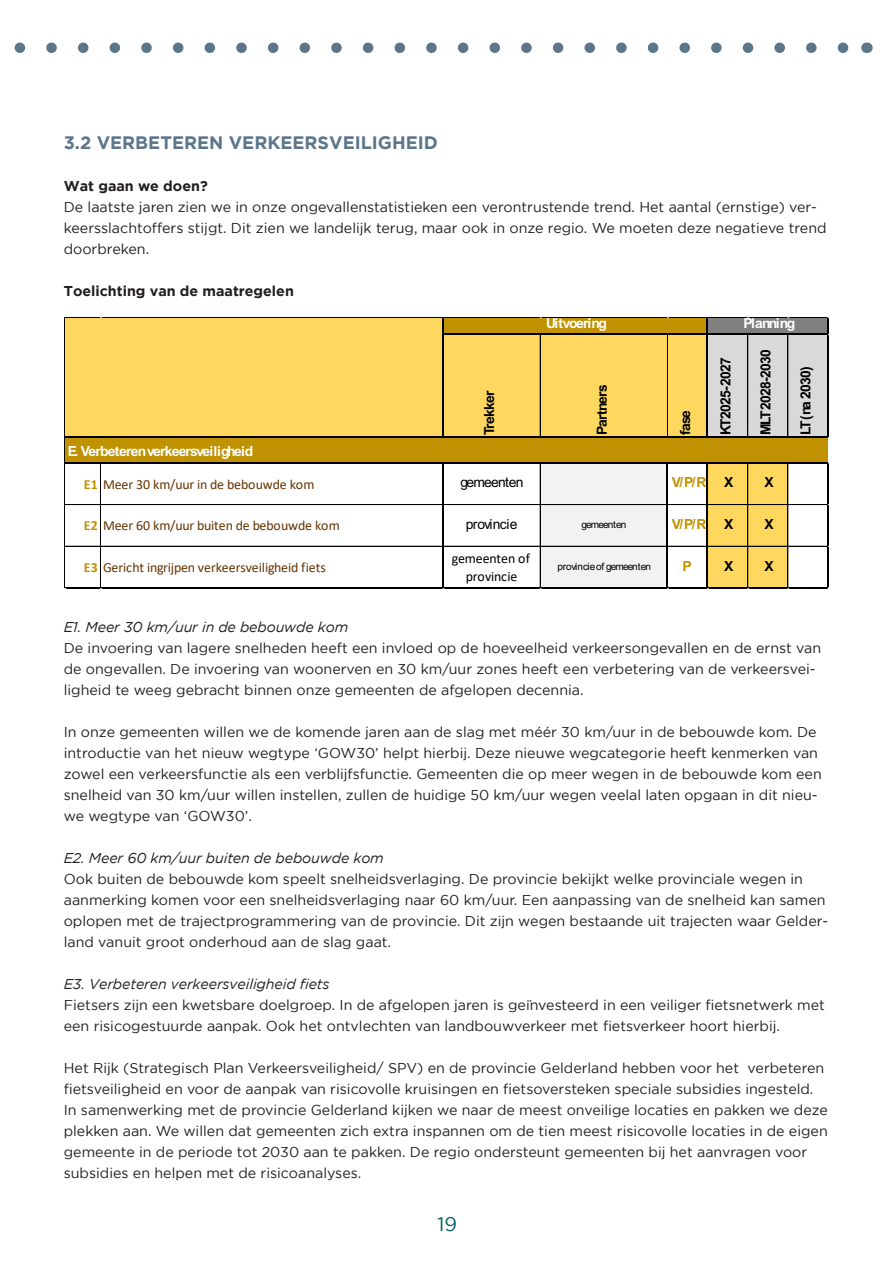
<style>
.page{position:relative;width:893px;height:1263px;background:#fff}
.page>*{position:absolute;margin:0;border:0;box-sizing:border-box;transform-origin:0 0}
.t1{font:19.5px "Gotham";color:#005f63}
.H2_Tussenkop{font:700 18px "Gotham";color:#5b758b}
.H5_Platte_tekst{font:14.25px/21px "Gotham";color:#231f20}
.H6_Tussenkop_3{font:italic 14.25px "Gotham";letter-spacing:-.01em;color:#231f20}
.H5_Platte_tekst-2{font:italic 14.25px "Gotham";letter-spacing:-.01em;color:#231f20}
.H5_Platte_tekst-3{font:700 14.25px "Gotham";color:#231f20}
.H3_Tussenkop_2{font:700 14.25px "Gotham";color:#231f20}
.t2{font:13.95px "Calibri";letter-spacing:-.01em;color:#630}
.t3{font:700 13.95px "Arial";letter-spacing:-.055em;color:#000}
.t4{font:700 13.95px "Arial";letter-spacing:-.055em;color:#fff}
.t5{font:13.95px/18.5px "Calibri";letter-spacing:-.005em;color:#000;text-align:center}
.t6{font:700 13.95px "Arial";color:#c09201}
.t7{font:13.95px "Arial";letter-spacing:-.055em;color:#000}
.t8{font:13.95px "Arial";letter-spacing:-.03em;color:#000}
.t9{font:700 13.95px "Arial";letter-spacing:-.11em;color:#fff}
.t10{font:10.05px "Arial";letter-spacing:-.025em;color:#000}
.t11{font:10.05px "Arial";letter-spacing:-.095em;color:#000}
.s1{font-weight:700;color:#c09201}
</style>
<div class="page">
<svg style="left:14px;top:43px;width:835px;height:10px"></svg>
<div style="left:65px;top:318px;width:378px;height:17px;background:#fed85e"></div>
<div style="left:443px;top:318px;width:265px;height:17px;background:#c09201"></div>
<div style="left:707px;top:318px;width:121px;height:17px;background:#808080"></div>
<div style="left:65px;top:334px;width:643px;height:104px;background:#fed85e"></div>
<div style="left:707px;top:334px;width:121px;height:104px;background:#d9d9d9"></div>
<div style="left:65px;top:437px;width:763px;height:26px;background:#c09201"></div>
<div style="left:540px;top:462px;width:128px;height:43px;background:#f2f2f2"></div>
<div style="left:707px;top:462px;width:81px;height:43px;background:#fed85e"></div>
<div style="left:540px;top:504px;width:128px;height:43px;background:#f2f2f2"></div>
<div style="left:707px;top:504px;width:81px;height:43px;background:#fed85e"></div>
<div style="left:540px;top:546px;width:128px;height:42px;background:#f2f2f2"></div>
<div style="left:707px;top:546px;width:81px;height:42px;background:#fed85e"></div>
<hr style="left:65px;top:317px;width:763px;height:1px;background:#000">
<hr style="left:443px;top:334px;width:385px;height:1px;background:#000">
<hr style="left:65px;top:436px;width:763px;height:2px;background:#000">
<hr style="left:827px;top:318px;width:1px;height:120px;background:#000">
<hr style="left:442px;top:318px;width:1px;height:120px;background:#000">
<hr style="left:540px;top:335px;width:1px;height:101px;background:#000">
<hr style="left:667px;top:335px;width:1px;height:101px;background:#000">
<hr style="left:706px;top:318px;width:2px;height:120px;background:#000">
<hr style="left:747px;top:335px;width:1px;height:101px;background:#000">
<hr style="left:787px;top:335px;width:1px;height:101px;background:#000">
<hr style="left:65px;top:462px;width:763px;height:1px;background:#000">
<hr style="left:65px;top:504px;width:377px;height:1px;background:#000">
<hr style="left:443px;top:504px;width:223px;height:1px;background:#000">
<hr style="left:668px;top:504px;width:38px;height:1px;background:#000">
<hr style="left:708px;top:504px;width:119px;height:1px;background:#000">
<hr style="left:65px;top:546px;width:377px;height:1px;background:#000">
<hr style="left:443px;top:546px;width:223px;height:1px;background:#000">
<hr style="left:668px;top:546px;width:38px;height:1px;background:#000">
<hr style="left:708px;top:546px;width:119px;height:1px;background:#000">
<hr style="left:65px;top:317px;width:1px;height:271px;background:#000">
<hr style="left:100px;top:463px;width:1px;height:124px;background:#000">
<hr style="left:442px;top:463px;width:1px;height:125px;background:#000">
<hr style="left:540px;top:463px;width:1px;height:124px;background:#000">
<hr style="left:666px;top:463px;width:2px;height:125px;background:#000">
<hr style="left:706px;top:463px;width:2px;height:125px;background:#000">
<hr style="left:747px;top:463px;width:1px;height:124px;background:#000">
<hr style="left:787px;top:463px;width:1px;height:124px;background:#000">
<hr style="left:65px;top:587px;width:763px;height:1px;background:#000">
<hr style="left:827px;top:463px;width:1px;height:125px;background:#000">
<p class="H2_Tussenkop" style="left:64px;top:132px;width:376px">3.2 VERBETEREN VERKEERSVEILIGHEID</p>
<p class="H3_Tussenkop_2" style="left:64px;top:177px;width:145px">Wat gaan we doen?</p>
<p class="H5_Platte_tekst" style="left:64px;top:196px;width:764px">De laatste jaren zien we in onze ongevallenstatistieken een verontrustende trend. Het aantal (ernstige) ver&shy;keersslachtoffers stijgt. Dit zien we landelijk terug, maar ook in onze regio. We moeten deze negatieve trend doorbreken.</p>
<p class="H5_Platte_tekst-3" style="left:64px;top:282px;width:232px">Toelichting van de maatregelen</p>
<p class="t4" style="left:546px;top:313px;width:62px">Uitvoering</p>
<p class="t9" style="left:743px;top:313px;width:53px">Planning</p>
<p class="t4" style="left:68px;top:442px;width:187px">E. Verbeteren verkeersveiligheid</p>
<p class="t3" style="left:480px;top:435px;width:46px;rotate:-90deg">Trekker</p>
<p class="t3" style="left:592px;top:435px;width:52px;rotate:-90deg">Partners</p>
<p class="t3" style="left:675px;top:435px;width:26px;rotate:-90deg">fase</p>
<p class="t3" style="left:716px;top:435px;width:79px;rotate:-90deg">KT 2025-2027</p>
<p class="t3" style="left:756px;top:435px;width:87px;rotate:-90deg">MLT 2028-2030</p>
<p class="t2" style="left:84px;top:474px;width:232px"><span class="s1">E1</span> Meer 30 km/uur in de bebouwde kom</p>
<p class="t7" style="left:460px;top:473px;width:65px">gemeenten</p>
<p class="t6" style="left:672px;top:472px;width:36px">V/P/R</p>
<p class="t3" style="left:724px;top:472px;width:11px">X</p>
<p class="t3" style="left:764px;top:472px;width:11px">X</p>
<p class="t2" style="left:84px;top:516px;width:258px"><span class="s1">E2</span> Meer 60 km/uur buiten de bebouwde kom</p>
<p class="t8" style="left:466px;top:514px;width:53px">provincie</p>
<p class="t11" style="left:581px;top:518px;width:46px">gemeenten</p>
<p class="t6" style="left:672px;top:514px;width:36px">V/P/R</p>
<p class="t3" style="left:724px;top:514px;width:11px">X</p>
<p class="t3" style="left:764px;top:514px;width:11px">X</p>
<p class="t2" style="left:84px;top:558px;width:244px"><span class="s1">E3</span> Gericht ingrijpen verkeersveiligheid fiets</p>
<p class="t5" style="left:452px;top:549px;width:80px">gemeenten of provincie</p>
<p class="t10" style="left:558px;top:559px;width:95px">provincie of gemeenten</p>
<p class="t6" style="left:683px;top:556px;width:11px">P</p>
<p class="t3" style="left:724px;top:556px;width:11px">X</p>
<p class="t3" style="left:764px;top:556px;width:11px">X</p>
<p class="t3" style="left:796px;top:435px;width:69px;rotate:-90deg">LT (na 2030)</p>
<p class="H5_Platte_tekst-2" style="left:64px;top:619px;width:286px">E1. Meer 30 km/uur in de bebouwde kom</p>
<p class="H5_Platte_tekst" style="left:64px;top:637px;width:759px">De invoering van lagere snelheden heeft een invloed op de hoeveelheid verkeersongevallen en de ernst van de ongevallen. De invoering van woonerven en 30 km/uur zones heeft een verbetering van de verkeersvei&shy;ligheid te weeg gebracht binnen onze gemeenten de afgelopen decennia.</p>
<p class="H5_Platte_tekst" style="left:64px;top:721px;width:759px">In onze gemeenten willen we de komende jaren aan de slag met méér 30 km/uur in de bebouwde kom. De introductie van het nieuw wegtype ‘GOW30’ helpt hierbij. Deze nieuwe wegcategorie heeft kenmerken van zowel een verkeersfunctie als een verblijfsfunctie. Gemeenten die op meer wegen in de bebouwde kom een snelheid van 30 km/uur willen instellen, zullen de huidige 50 km/uur wegen veelal laten opgaan in dit nieu&shy;we wegtype van ‘GOW30’.</p>
<p class="H6_Tussenkop_3" style="left:64px;top:850px;width:322px">E2. Meer 60 km/uur buiten de bebouwde kom</p>
<p class="H5_Platte_tekst" style="left:64px;top:868px;width:766px">Ook buiten de bebouwde kom speelt snelheidsverlaging. De provincie bekijkt welke provinciale wegen in aanmerking komen voor een snelheidsverlaging naar 60 km/uur. Een aanpassing van de snelheid kan samen oplopen met de trajectprogrammering van de provincie. Dit zijn wegen bestaande uit trajecten waar Gelder&shy;land vanuit groot onderhoud aan de slag gaat.</p>
<p class="H6_Tussenkop_3" style="left:64px;top:976px;width:267px">E3. Verbeteren verkeersveiligheid fiets</p>
<p class="H5_Platte_tekst" style="left:64px;top:994px;width:763px">Fietsers zijn een kwetsbare doelgroep. In de afgelopen jaren is geïnvesteerd in een veiliger fietsnetwerk met een risicogestuurde aanpak. Ook het ontvlechten van landbouwverkeer met fietsverkeer hoort hierbij.</p>
<p class="H5_Platte_tekst" style="left:64px;top:1057px;width:765px">Het Rijk (Strategisch Plan Verkeersveiligheid/ SPV) en de provincie Gelderland hebben voor het verbeteren fietsveiligheid en voor de aanpak van risicovolle kruisingen en fietsoversteken speciale subsidies ingesteld.<br>In samenwerking met de provincie Gelderland kijken we naar de meest onveilige locaties en pakken we deze plekken aan. We willen dat gemeenten zich extra inspannen om de tien meest risicovolle locaties in de eigen gemeente in de periode tot 2030 aan te pakken. De regio ondersteunt gemeenten bij het aanvragen voor subsidies en helpen met de risicoanalyses.</p>
<h1 class="t1" style="left:438px;top:1213px;width:21px">19</h1>
</div>
